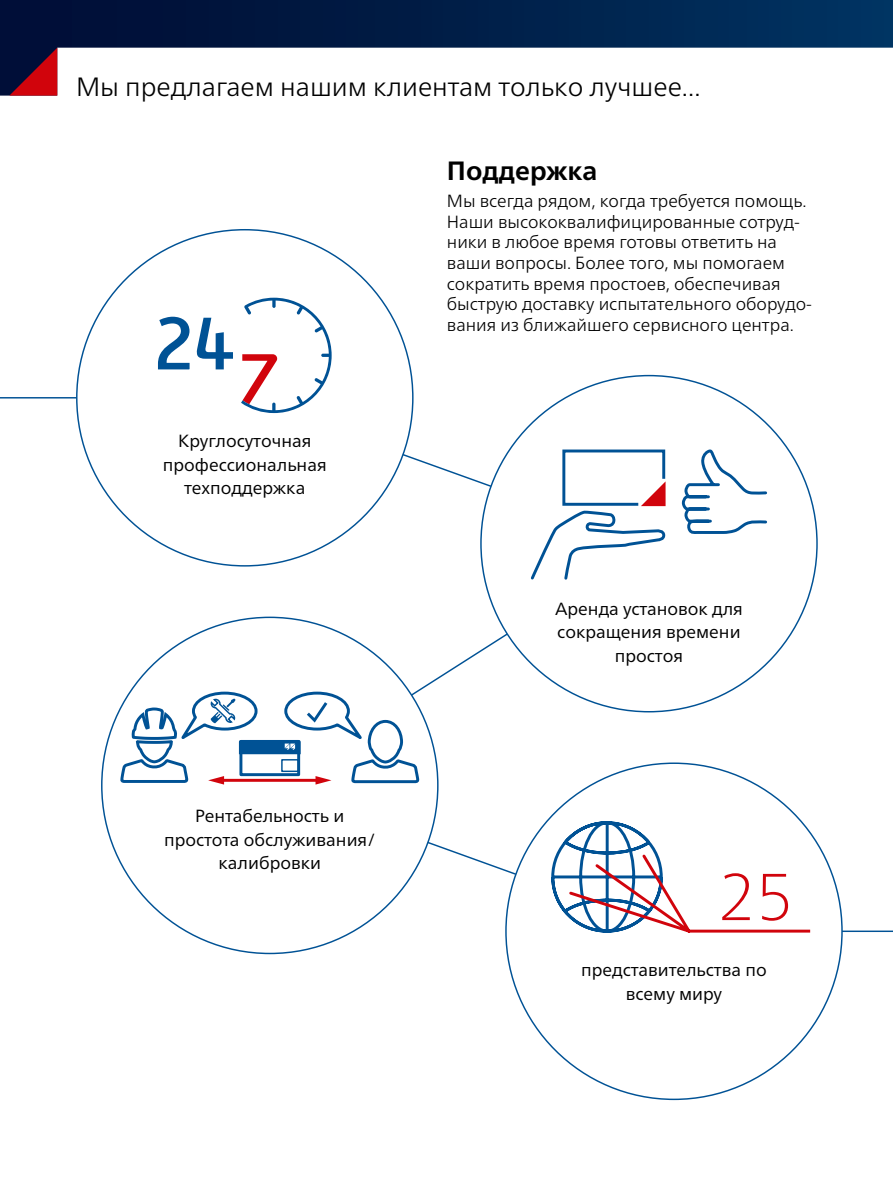
<style>
.page{position:relative;width:893px;height:1191px;background:#fff}
.page>*{position:absolute;margin:0;border:0;box-sizing:border-box;transform-origin:0 0}
.t1{font:100 66.15px "Frutiger Neue LTW1 G";color:#d1040c}
.t2{font:300 26.4px "Frutiger Neue LTW1 G";color:#000}
.t3{font:700 26.4px "Frutiger Neue LTW1 G";color:#000}
.t4{font:300 17.7px/20.5px "Frutiger Neue LTW1 G";color:#000}
.t5{font:17.7px/23.5px "Frutiger Neue LTW1 G";color:#000;text-align:center}
</style>
<div class="page">
<hr style="left:0;top:397px;width:77px;height:1px;background:#005295">
<hr style="left:817px;top:930px;width:76px;height:2px;background:#005295">
<svg style="left:268px;top:545px;width:383px;height:238px"></svg>
<svg style="left:350px;top:783px;width:244px;height:150px"></svg>
<svg style="left:327px;top:396px;width:240px;height:149px"></svg>
<div style="left:506px;top:763px;width:336px;height:336px;background:#fff;border-radius:50%"></div>
<div style="left:102px;top:617px;width:336px;height:336px;background:#fff;border-radius:50%"></div>
<div style="left:481px;top:375px;width:336px;height:336px;background:#fff;border-radius:50%"></div>
<div style="left:77px;top:230px;width:336px;height:336px;background:#fff;border-radius:50%"></div>
<svg style="left:0;top:0;width:893px;height:96px"></svg>
<svg style="left:9px;top:48px;width:48px;height:48px;background:#670922"></svg>
<svg style="left:241px;top:298px;width:91px;height:115px"></svg>
<svg style="left:158px;top:317px;width:32px;height:52px"></svg>
<svg style="left:196px;top:318px;width:37px;height:51px"></svg>
<svg style="left:531px;top:449px;width:236px;height:130px"></svg>
<svg style="left:120px;top:691px;width:299px;height:93px"></svg>
<hr style="left:690px;top:929px;width:119px;height:3px;background:#d1040c">
<svg style="left:551px;top:821px;width:142px;height:111px"></svg>
<p class="t2" style="left:76px;top:70px;width:626px">Мы предлагаем нашим клиентам только лучшее...</p>
<p class="t5" style="left:163px;top:429px;width:165px">Круглосуточная профессиональная техподдержка</p>
<p class="t5" style="left:164px;top:804px;width:213px">Рентабельность и простота обслуживания/ калибровки</p>
<p class="t3" style="left:447px;top:155px;width:152px">Поддержка</p>
<p class="t4" style="left:447px;top:190px;width:367px">Мы всегда рядом, когда требуется помощь.<br>Наши высококвалифицированные сотруд&shy;ники в любое время готовы ответить на ваши вопросы. Более того, мы помогаем сократить время простоев, обеспечивая быструю доставку испытательного оборудо&shy;вания из ближайшего сервисного центра.</p>
<p class="t5" style="left:555px;top:596px;width:189px">Аренда установок для сокращения времени простоя</p>
<p class="t1" style="left:718px;top:849px;width:77px">25</p>
<p class="t5" style="left:581px;top:958px;width:187px">представительства по всему миру</p>
</div>
